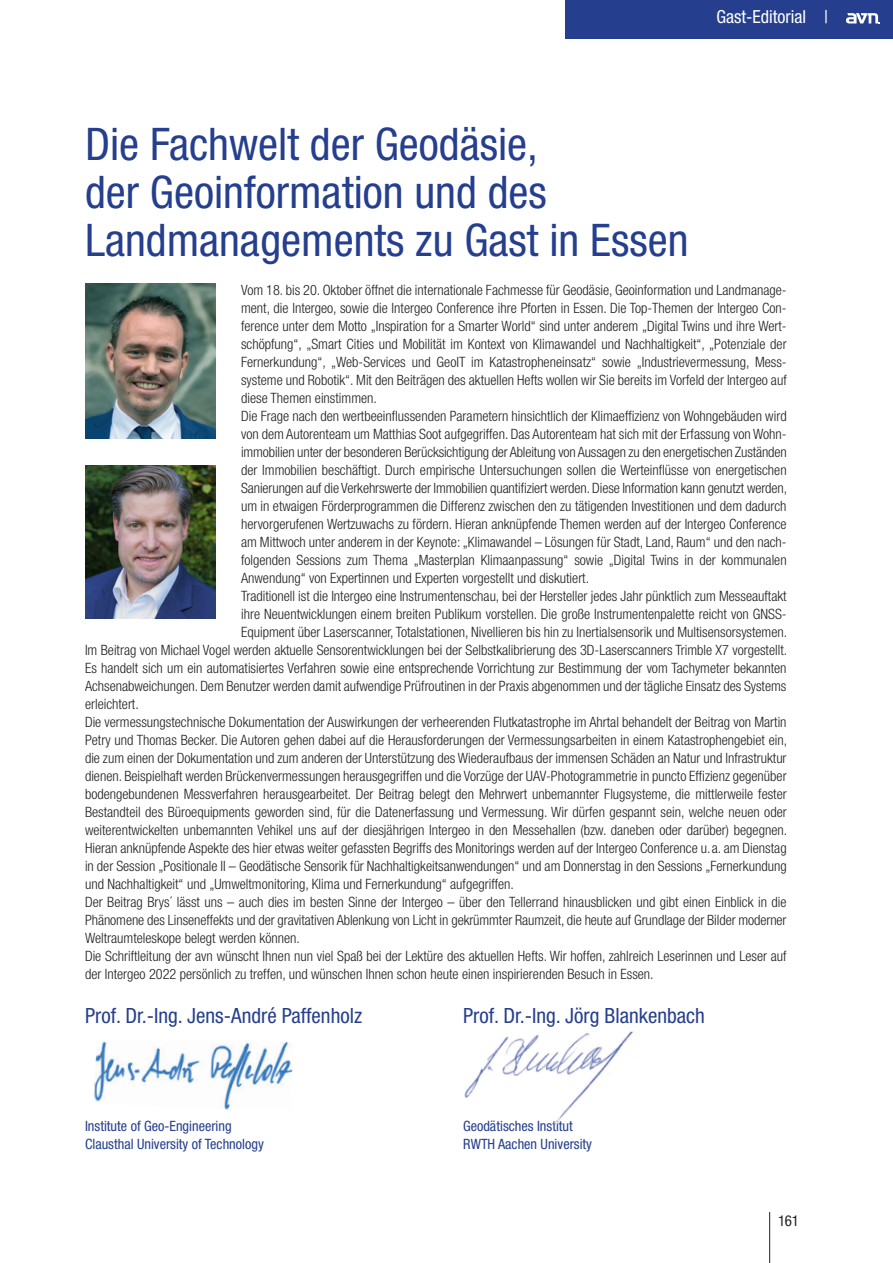
<style>
.page{position:relative;width:893px;height:1263px;background:#fff}
.page>*{position:absolute;margin:0;border:0;box-sizing:border-box;transform-origin:0 0}
.t1{font:condensed 45px/48px "Helvetica Neue LT Std";color:#253f8e}
.t2{font:condensed 21px "Helvetica Neue LT Std";color:#253f8e}
.t3{font:condensed 18px "Helvetica Neue LT Std";color:#fff}
.t4{font:condensed 15px "Helvetica Neue LT Std";color:#231f20}
.t5{font:300 condensed 14.25px "Helvetica Neue LT Std";color:#231f20}
.t6{font:condensed 14.25px "Helvetica Neue LT Std";color:#253f8e}
</style>
<div class="page">
<div style="left:566px;top:0;width:327px;height:38px;background:#253f8e"></div>
<svg style="left:846px;top:13px;width:34px;height:10px"></svg>
<hr style="left:769px;top:1212px;width:1px;height:51px;background:#231f20">
<img style="left:85px;top:283px;width:131px;height:155px">
<img style="left:85px;top:465px;width:131px;height:153px">
<img style="left:464px;top:1032px;width:169px;height:92px">
<img style="left:94px;top:1042px;width:199px;height:68px">
<p class="t3" style="left:716px;top:7px;width:113px">Gast-Editorial |</p>
<h1 class="t1" style="left:85px;top:119px;width:605px">Die Fachwelt der Geodäsie,<br>der Geoinformation und des<br>Landmanagements zu Gast in Essen</h1>
<p class="t5" style="left:241px;top:282px;width:547px">Vom 18. bis 20. Oktober öffnet die internationale Fachmesse für Geodäsie, Geoinformation und Landmanage-</p>
<p class="t5" style="left:241px;top:300px;width:545px">ment, die Intergeo, sowie die Intergeo Conference ihre Pforten in Essen. Die Top-Themen der Intergeo Con-</p>
<p class="t5" style="left:241px;top:318px;width:547px">ference unter dem Motto „Inspiration for a Smarter World“ sind unter anderem „Digital Twins und ihre Wert-</p>
<p class="t5" style="left:241px;top:336px;width:547px">schöpfung“, „Smart Cities und Mobilität im Kontext von Klimawandel und Nachhaltigkeit“, „Potenziale der</p>
<p class="t5" style="left:241px;top:354px;width:545px">Fernerkundung“, „Web-Services und GeoIT im Katastropheneinsatz“ sowie „Industrievermessung, Mess-</p>
<p class="t5" style="left:241px;top:372px;width:547px">systeme und Robotik“. Mit den Beiträgen des aktuellen Hefts wollen wir Sie bereits im Vorfeld der Intergeo auf</p>
<p class="t5" style="left:241px;top:390px;width:137px">diese Themen einstimmen.</p>
<p class="t5" style="left:241px;top:408px;width:547px">Die Frage nach den wertbeeinflussenden Parametern hinsichtlich der Klimaeffizienz von Wohngebäuden wird</p>
<p class="t5" style="left:241px;top:426px;width:545px">von dem Autorenteam um Matthias Soot aufgegriffen. Das Autorenteam hat sich mit der Erfassung von Wohn-</p>
<p class="t5" style="left:241px;top:444px;width:547px">immobilien unter der besonderen Berücksichtigung der Ableitung von Aussagen zu den energetischen Zuständen</p>
<p class="t5" style="left:241px;top:462px;width:547px">der Immobilien beschäftigt. Durch empirische Untersuchungen sollen die Werteinflüsse von energetischen</p>
<p class="t5" style="left:241px;top:480px;width:548px">Sanierungen auf die Verkehrswerte der Immobilien quantifiziert werden. Diese Information kann genutzt werden,</p>
<p class="t5" style="left:241px;top:498px;width:547px">um in etwaigen Förderprogrammen die Differenz zwischen den zu tätigenden Investitionen und dem dadurch</p>
<p class="t5" style="left:241px;top:516px;width:547px">hervorgerufenen Wertzuwachs zu fördern. Hieran anknüpfende Themen werden auf der Intergeo Conference</p>
<p class="t5" style="left:241px;top:534px;width:547px">am Mittwoch unter anderem in der Keynote: „Klimawandel – Lösungen für Stadt, Land, Raum“ und den nach-</p>
<p class="t5" style="left:241px;top:552px;width:547px">folgenden Sessions zum Thema „Masterplan Klimaanpassung“ sowie „Digital Twins in der kommunalen</p>
<p class="t5" style="left:241px;top:570px;width:350px">Anwendung“ von Expertinnen und Experten vorgestellt und diskutiert.</p>
<p class="t5" style="left:241px;top:588px;width:547px">Traditionell ist die Intergeo eine Instrumentenschau, bei der Hersteller jedes Jahr pünktlich zum Messeauftakt</p>
<p class="t5" style="left:241px;top:606px;width:547px">ihre Neuentwicklungen einem breiten Publikum vorstellen. Die große Instrumentenpalette reicht von GNSS-</p>
<p class="t5" style="left:241px;top:624px;width:548px">Equipment über Laserscanner, Totalstationen, Nivellieren bis hin zu Inertialsensorik und Multisensorsystemen.</p>
<p class="t5" style="left:85px;top:642px;width:704px">Im Beitrag von Michael Vogel werden aktuelle Sensorentwicklungen bei der Selbstkalibrierung des 3D-Laserscanners Trimble X7 vorgestellt.</p>
<p class="t5" style="left:85px;top:660px;width:703px">Es handelt sich um ein automatisiertes Verfahren sowie eine entsprechende Vorrichtung zur Bestimmung der vom Tachymeter bekannten</p>
<p class="t5" style="left:85px;top:678px;width:703px">Achsenabweichungen. Dem Benutzer werden damit aufwendige Prüfroutinen in der Praxis abgenommen und der tägliche Einsatz des Systems</p>
<p class="t5" style="left:85px;top:696px;width:55px">erleichtert.</p>
<p class="t5" style="left:85px;top:714px;width:703px">Die vermessungstechnische Dokumentation der Auswirkungen der verheerenden Flutkatastrophe im Ahrtal behandelt der Beitrag von Martin</p>
<p class="t5" style="left:85px;top:732px;width:704px">Petry und Thomas Becker. Die Autoren gehen dabei auf die Herausforderungen der Vermessungsarbeiten in einem Katastrophengebiet ein,</p>
<p class="t5" style="left:85px;top:750px;width:703px">die zum einen der Dokumentation und zum anderen der Unterstützung des Wiederaufbaus der immensen Schäden an Natur und Infrastruktur</p>
<p class="t5" style="left:85px;top:768px;width:703px">dienen. Beispielhaft werden Brückenvermessungen herausgegriffen und die Vorzüge der UAV-Photogrammetrie in puncto Effizienz gegenüber</p>
<p class="t5" style="left:85px;top:786px;width:703px">bodengebundenen Messverfahren herausgearbeitet. Der Beitrag belegt den Mehrwert unbemannter Flugsysteme, die mittlerweile fester</p>
<p class="t5" style="left:85px;top:804px;width:703px">Bestandteil des Büroequipments geworden sind, für die Datenerfassung und Vermessung. Wir dürfen gespannt sein, welche neuen oder</p>
<p class="t5" style="left:85px;top:822px;width:704px">weiterentwickelten unbemannten Vehikel uns auf der diesjährigen Intergeo in den Messehallen (bzw. daneben oder darüber) begegnen.</p>
<p class="t5" style="left:85px;top:840px;width:703px">Hieran anknüpfende Aspekte des hier etwas weiter gefassten Begriffs des Monitorings werden auf der Intergeo Conference u.a. am Dienstag</p>
<p class="t5" style="left:85px;top:858px;width:703px">in der Session „Positionale II – Geodätische Sensorik für Nachhaltigkeitsanwendungen“ und am Donnerstag in den Sessions „Fernerkundung</p>
<p class="t5" style="left:85px;top:876px;width:430px">und Nachhaltigkeit“ und „Umweltmonitoring, Klima und Fernerkundung“ aufgegriffen.</p>
<p class="t5" style="left:85px;top:894px;width:703px">Der Beitrag Brys´ lässt uns – auch dies im besten Sinne der Intergeo – über den Tellerrand hinausblicken und gibt einen Einblick in die</p>
<p class="t5" style="left:85px;top:912px;width:703px">Phänomene des Linseneffekts und der gravitativen Ablenkung von Licht in gekrümmter Raumzeit, die heute auf Grundlage der Bilder moderner</p>
<p class="t5" style="left:85px;top:930px;width:216px">Weltraumteleskope belegt werden können.</p>
<p class="t5" style="left:85px;top:948px;width:703px">Die Schriftleitung der avn wünscht Ihnen nun viel Spaß bei der Lektüre des aktuellen Hefts. Wir hoffen, zahlreich Leserinnen und Leser auf</p>
<p class="t5" style="left:85px;top:966px;width:570px">der Intergeo 2022 persönlich zu treffen, und wünschen Ihnen schon heute einen inspirierenden Besuch in Essen.</p>
<h2 class="t2" style="left:85px;top:1003px;width:279px">Prof. Dr.-Ing. Jens-André Paffenholz</h2>
<h2 class="t2" style="left:463px;top:1003px;width:243px">Prof. Dr.-Ing. Jörg Blankenbach</h2>
<p class="t6" style="left:85px;top:1118px;width:148px">Institute of Geo-Engineering</p>
<p class="t6" style="left:463px;top:1118px;width:111px">Geodätisches Institut</p>
<p class="t6" style="left:85px;top:1136px;width:180px">Clausthal University of Technology</p>
<p class="t6" style="left:463px;top:1136px;width:130px">RWTH Aachen University</p>
<p class="t4" style="left:778px;top:1212px;width:23px">161</p>
</div>
